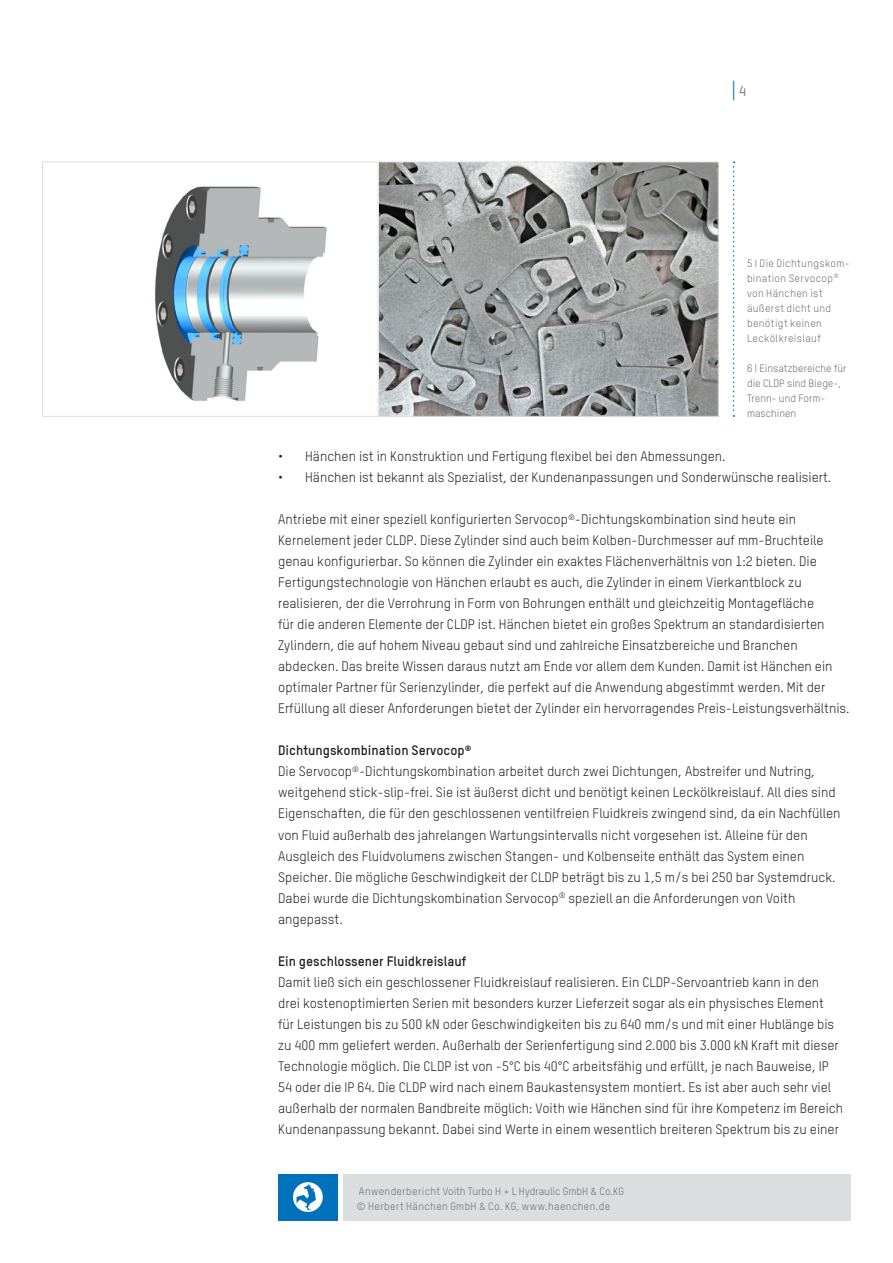
<style>
.page{position:relative;width:893px;height:1263px;background:#fff}
.page>*{position:absolute;margin:0;border:0;box-sizing:border-box;transform-origin:0 0}
.t1{font:500 24.15px "TSTAR";color:#0072bc;scale:.59 1}
.t2{font:13.5px/21px "TSTAR";color:#231f20}
.t3{font:700 13.5px "TSTAR";color:#231f20}
.t4{font:10.5px/15px "TSTAR";letter-spacing:.03em;color:#6c6d70}
.t5{font:10.5px/15px "TSTAR";color:#6c6d70}
.s1{font-size:14.25px;color:#7c7e81}
.s2{font-weight:700}
.s3{font-family:"DIN Next LT Pro";font-weight:300}
</style>
<div class="page">
<svg style="left:733px;top:162px;width:1px;height:255px"></svg>
<div style="left:343px;top:1174px;width:507px;height:46px;background:#dcdddf"></div>
<div style="left:278px;top:1174px;width:60px;height:46px;background:#0072bc"></div>
<svg style="left:293px;top:1182px;width:30px;height:30px"></svg>
<svg style="left:296px;top:1184px;width:20px;height:26px"></svg>
<img style="left:155px;top:164px;width:562px;height:251px">
<div style="left:378px;top:162px;width:341px;height:255px;border:1px solid #dcdddf"></div>
<div style="left:42px;top:162px;width:336px;height:255px;border:1px solid #dcdddf"></div>
<h1 class="t1" style="left:732px;top:76px;width:25px">| <span class="s1">4</span></h1>
<p class="t4" style="left:747px;top:255px;width:104px">5 I Die Dichtungskom&shy;bination Servocop<sup>® </sup>von Hänchen ist äußerst dicht und benötigt keinen<br>Leckölkreislauf</p>
<p class="t5" style="left:747px;top:360px;width:101px">6 | Einsatzbereiche für die CLDP sind Biege-,<br>Trenn- und Form&shy;maschinen</p>
<p class="t2" style="left:278px;top:446px;width:449px">• Hänchen ist in Konstruktion und Fertigung flexibel bei den Abmessungen.</p>
<p class="t2" style="left:278px;top:467px;width:555px">• Hänchen ist bekannt als Spezialist, der Kundenanpassungen und Sonderwünsche realisiert.</p>
<p class="t2" style="left:278px;top:509px;width:573px">Antriebe mit einer speziell konfigurierten Servocop<sup>®</sup>-Dichtungskombination sind heute ein Kernelement jeder CLDP. Diese Zylinder sind auch beim Kolben-Durchmesser auf mm-Bruchteile genau konfigurierbar. So können die Zylinder ein exaktes Flächenverhältnis von 1:2 bieten. Die Fertigungstechnologie von Hänchen erlaubt es auch, die Zylinder in einem Vierkantblock zu realisieren, der die Verrohrung in Form von Bohrungen enthält und gleichzeitig Montagefläche<br>für die anderen Elemente der CLDP ist. Hänchen bietet ein großes Spektrum an standardisierten Zylindern, die auf hohem Niveau gebaut sind und zahlreiche Einsatzbereiche und Branchen abdecken. Das breite Wissen daraus nutzt am Ende vor allem dem Kunden. Damit ist Hänchen ein optimaler Partner für Serienzylinder, die perfekt auf die Anwendung abgestimmt werden. Mit der Erfüllung all dieser Anforderungen bietet der Zylinder ein hervorragendes Preis-Leistungsverhältnis.</p>
<p class="t2" style="left:278px;top:740px;width:564px"><span class="s2">Dichtungskombination Servocop</span><sup>®<br></sup>Die Servocop<sup>®</sup>-Dichtungskombination arbeitet durch zwei Dichtungen, Abstreifer und Nutring, weitgehend stick-slip-frei. Sie ist äußerst dicht und benötigt keinen Leckölkreislauf. All dies sind Eigenschaften, die für den geschlossenen ventilfreien Fluidkreis zwingend sind, da ein Nachfüllen von Fluid außerhalb des jahrelangen Wartungsintervalls nicht vorgesehen ist. Alleine für den Ausgleich des Fluidvolumens zwischen Stangen- und Kolbenseite enthält das System einen Speicher. Die mögliche Geschwindigkeit der CLDP beträgt bis zu 1,5 m/s bei 250 bar Systemdruck.<br>Dabei wurde die Dichtungskombination Servocop<sup>®</sup> speziell an die Anforderungen von Voith angepasst.</p>
<p class="t3" style="left:278px;top:952px;width:190px">Ein geschlossener Fluidkreislauf</p>
<p class="t2" style="left:278px;top:971px;width:566px">Damit ließ sich ein geschlossener Fluidkreislauf realisieren. Ein CLDP-Servoantrieb kann in den drei kostenoptimierten Serien mit besonders kurzer Lieferzeit sogar als ein physisches Element für Leistungen bis zu 500 kN oder Geschwindigkeiten bis zu 640 mm/s und mit einer Hublänge bis zu 400 mm geliefert werden. Außerhalb der Serienfertigung sind 2.000 bis 3.000 kN Kraft mit dieser Technologie möglich. Die CLDP ist von -5°C bis 40°C arbeitsfähig und erfüllt, je nach Bauweise, IP 54 oder die IP 64. Die CLDP wird nach einem Baukastensystem montiert. Es ist aber auch sehr viel außerhalb der normalen Bandbreite möglich: Voith wie Hänchen sind für ihre Kompetenz im Bereich Kundenanpassung bekannt. Dabei sind Werte in einem wesentlich breiteren Spektrum bis zu einer</p>
<p class="t4" style="left:356px;top:1183px;width:269px">Anwenderbericht Voith Turbo H + L Hydraulic GmbH <span class="s3">&amp;</span> Co.KG © Herbert Hänchen GmbH <span class="s3">&amp;</span> Co. KG, www.haenchen.de</p>
</div>
